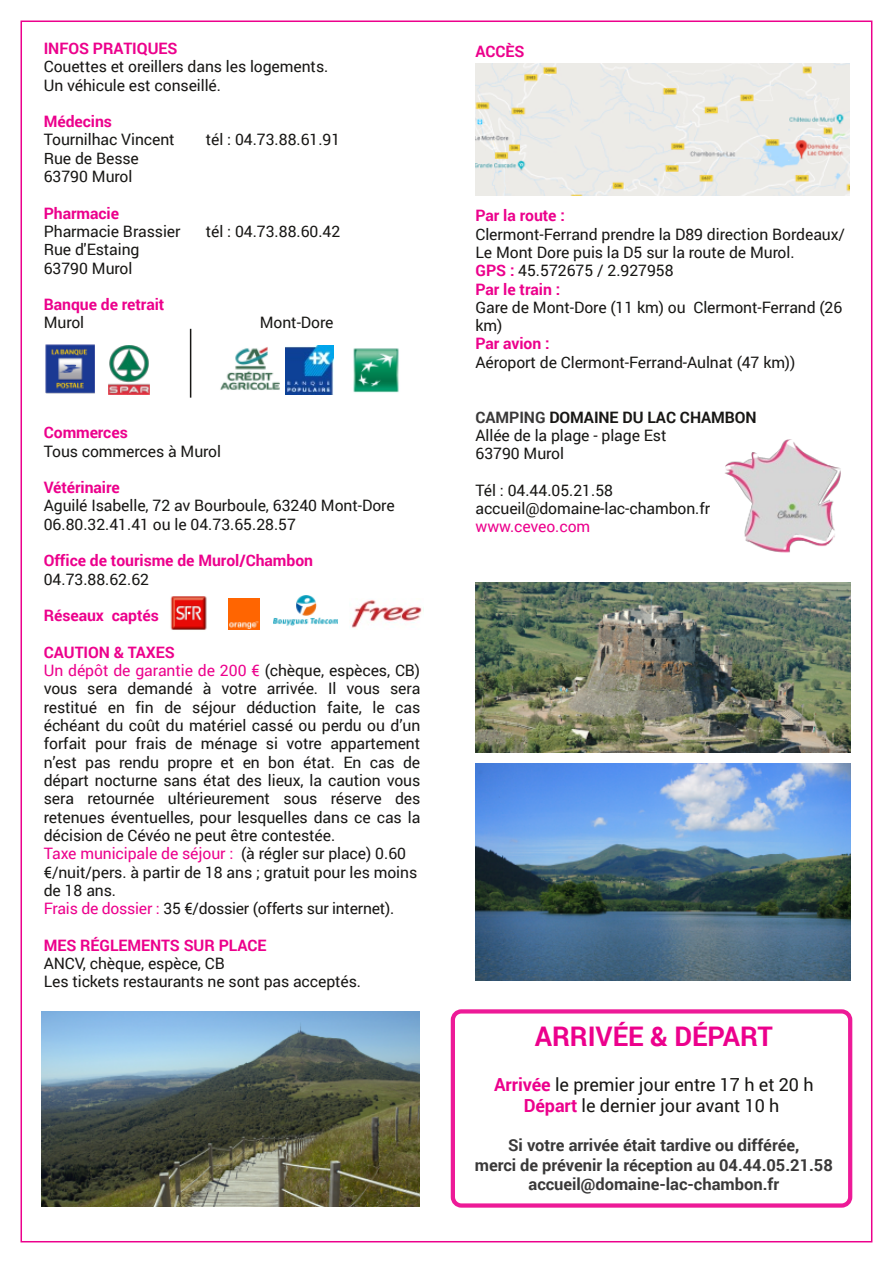
<style>
.page{position:relative;width:893px;height:1263px;background:#fff}
.page>*{position:absolute;margin:0;border:0;box-sizing:border-box;transform-origin:0 0}
.t1{font:700 27px "Roboto";color:#ec008c}
.t2{font:18px/21px "Roboto";color:#181715;text-align:center}
.t3{font:700 16.5px/19.5px "Roboto";color:#3a3939;text-align:center}
.t4{font:15.75px/18.3px "Roboto";letter-spacing:-.005em;color:#181715}
.t5{font:700 15.75px "Roboto";letter-spacing:-.005em;color:#ec008c}
.t6{font:15.75px "Roboto";letter-spacing:-.005em;color:#ec008c}
.s1{font-weight:700;color:#ec008c}
.s2{color:#ec008c}
.s3{font-weight:700;color:#3a3939}
.s4{font-weight:700}
</style>
<div class="page">
<div style="left:451px;top:1009px;width:401px;height:199px;border:4px solid #ec008c;border-radius:9px"></div>
<img style="left:476px;top:763px;width:375px;height:217px">
<img style="left:475px;top:64px;width:375px;height:132px">
<img style="left:725px;top:439px;width:116px;height:114px">
<img style="left:42px;top:1011px;width:378px;height:195px">
<img style="left:475px;top:582px;width:375px;height:171px">
<img style="left:170px;top:596px;width:37px;height:34px">
<img style="left:228px;top:598px;width:31px;height:32px">
<img style="left:273px;top:596px;width:65px;height:30px">
<img style="left:220px;top:347px;width:60px;height:44px">
<img style="left:286px;top:346px;width:47px;height:48px">
<img style="left:353px;top:348px;width:46px;height:45px">
<img style="left:46px;top:344px;width:49px;height:49px">
<img style="left:108px;top:346px;width:41px;height:48px">
<hr style="left:190px;top:329px;width:1px;height:69px;background:#181715">
<img style="left:351px;top:600px;width:71px;height:28px">
<p class="t5" style="left:44px;top:37px;width:135px">INFOS PRATIQUES</p>
<p class="t4" style="left:44px;top:57px;width:286px">Couettes et oreillers dans les logements.<br>Un véhicule est conseillé.</p>
<p class="t5" style="left:44px;top:111px;width:70px">Médecins</p>
<p class="t4" style="left:44px;top:130px;width:132px">Tournilhac Vincent</p>
<p class="t4" style="left:206px;top:130px;width:136px">tél : 04.73.88.61.91</p>
<p class="t4" style="left:44px;top:148px;width:97px">Rue de Besse<br>63790 Murol</p>
<p class="t5" style="left:44px;top:202px;width:77px">Pharmacie</p>
<p class="t4" style="left:44px;top:222px;width:138px">Pharmacie Brassier</p>
<p class="t4" style="left:206px;top:222px;width:136px">tél : 04.73.88.60.42</p>
<p class="t4" style="left:44px;top:240px;width:97px">Rue d'Estaing<br>63790 Murol</p>
<p class="t5" style="left:44px;top:294px;width:122px">Banque de retrait</p>
<p class="t4" style="left:44px;top:313px;width:42px">Murol</p>
<p class="t4" style="left:260px;top:313px;width:75px">Mont-Dore</p>
<p class="t5" style="left:44px;top:422px;width:86px">Commerces</p>
<p class="t4" style="left:44px;top:441px;width:179px">Tous commerces à Murol</p>
<p class="t5" style="left:44px;top:477px;width:78px">Vétérinaire</p>
<p class="t4" style="left:44px;top:496px;width:352px">Aguilé Isabelle, 72 av Bourboule, 63240 Mont-Dore<br>06.80.32.41.41 ou le 04.73.65.28.57</p>
<p class="t5" style="left:44px;top:550px;width:271px">Office de tourisme de Murol/Chambon</p>
<p class="t4" style="left:44px;top:569px;width:107px">04.73.88.62.62</p>
<p class="t5" style="left:44px;top:605px;width:117px">Réseaux captés</p>
<p class="t4" style="left:44px;top:643px;width:378px"><span class="s1">CAUTION &amp; TAXES<br></span><span class="s2">Un dépôt de garantie de 200 €</span> (chèque, espèces, CB) vous sera demandé à votre arrivée. Il vous sera restitué en fin de séjour déduction faite, le cas échéant du coût du matériel cassé ou perdu ou d’un forfait pour frais de ménage si votre appartement n’est pas rendu propre et en bon état. En cas de départ nocturne sans état des lieux, la caution vous sera retournée ultérieurement sous réserve des retenues éventuelles, pour lesquelles dans ce cas la décision de Cévéo ne peut être contestée.<br><span class="s2">Taxe municipale de séjour :</span> (à régler sur place) 0.60 €/nuit/pers. à partir de 18 ans ; gratuit pour les moins de 18 ans.<br><span class="s2">Frais de dossier :</span> 35 €/dossier (offerts sur internet).</p>
<p class="t5" style="left:44px;top:934px;width:224px">MES RÉGLEMENTS SUR PLACE</p>
<p class="t4" style="left:44px;top:954px;width:319px">ANCV, chèque, espèce, CB<br>Les tickets restaurants ne sont pas acceptés.</p>
<p class="t5" style="left:475px;top:40px;width:51px">ACCÈS</p>
<p class="t5" style="left:475px;top:205px;width:91px">Par la route :</p>
<p class="t4" style="left:475px;top:224px;width:371px">Clermont-Ferrand prendre la D89 direction Bordeaux/ Le Mont Dore puis la D5 sur la route de Murol.<br><span class="s1">GPS :</span> 45.572675 / 2.927958<br><span class="s1">Par le train :</span></p>
<p class="t4" style="left:475px;top:298px;width:368px">Gare de Mont-Dore (11 km) ou Clermont-Ferrand (26 km)</p>
<p class="t5" style="left:475px;top:333px;width:76px">Par avion :</p>
<p class="t4" style="left:475px;top:352px;width:321px">Aéroport de Clermont-Ferrand-Aulnat (47 km))</p>
<p class="t4" style="left:475px;top:407px;width:283px"><span class="s3">CAMPING</span> <span class="s4">DOMAINE DU LAC CHAMBON<br></span>Allée de la plage - plage Est<br>63790 Murol</p>
<p class="t4" style="left:475px;top:481px;width:236px">Tél : 04.44.05.21.58 accueil@domaine-lac-chambon.fr</p>
<p class="t6" style="left:475px;top:516px;width:116px">www.ceveo.com</p>
<h1 class="t1" style="left:535px;top:1018px;width:239px">ARRIVÉE &amp; DÉPART</h1>
<p class="t2" style="left:494px;top:1074px;width:321px"><span class="s1">Arrivée</span> le premier jour entre 17 h et 20 h<br><span class="s1">Départ</span> le dernier jour avant 10 h</p>
<p class="t3" style="left:475px;top:1135px;width:360px">Si votre arrivée était tardive ou différée,<br>merci de prévenir la réception au 04.44.05.21.58 accueil@domaine-lac-chambon.fr</p>
</div>
